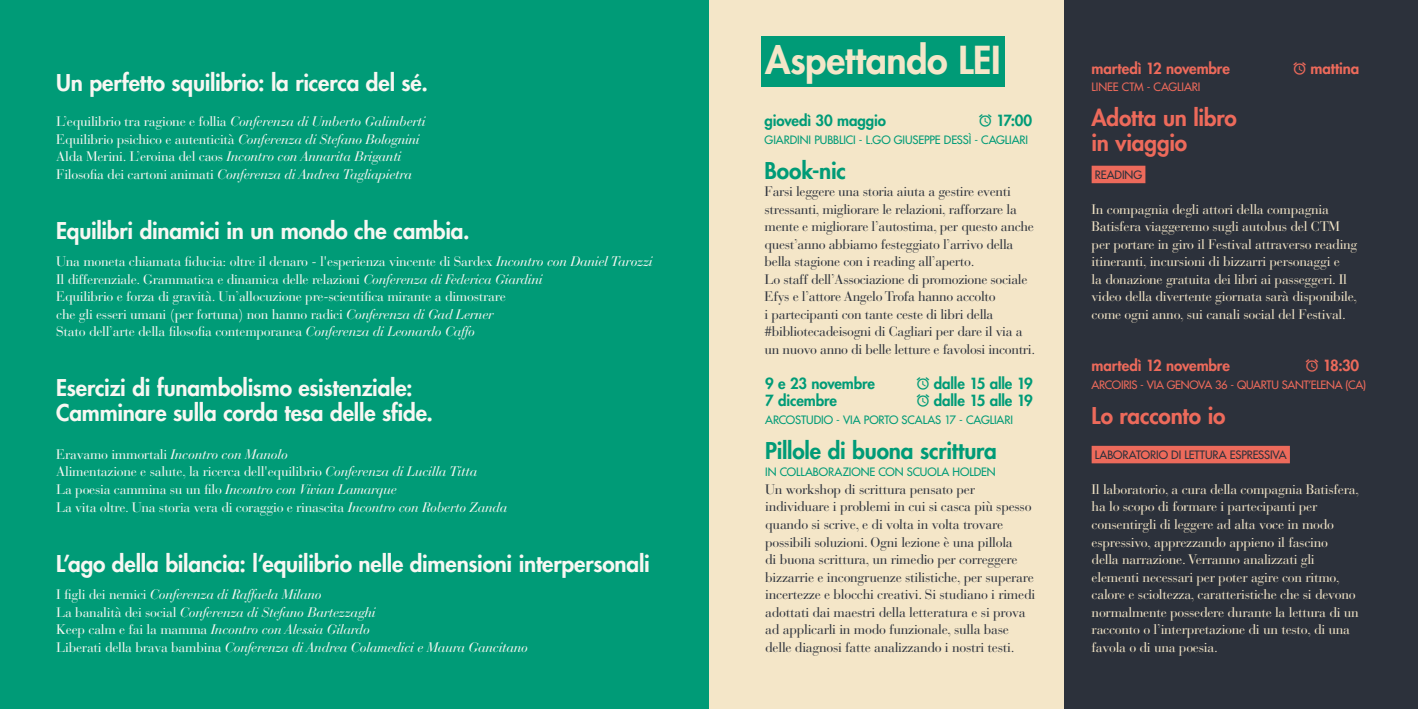
<style>
.page{position:relative;width:1418px;height:709px;background:#fff}
.page>*{position:absolute;margin:0;border:0;box-sizing:border-box;transform-origin:0 0}
.t1{font:800 37.5px "Futura Std";letter-spacing:-.01em;color:#f4e6c8}
.t2{font:800 22.5px/25px "Futura Std";letter-spacing:-.01em;color:#f7f7f2}
.t3{font:800 22.5px/25px "Futura Std";letter-spacing:-.01em;color:#ed6a5b}
.t4{font:800 22.5px "Futura Std";letter-spacing:-.01em;color:#009b77}
.t5{font:800 15px "Futura Std";letter-spacing:-.01em;color:#009b77}
.t6{font:800 15px "Futura Std";letter-spacing:-.005em;color:#ed6a5b}
.t7{font:13.75px/17.5px "Bauer Bodoni Std";letter-spacing:-.025em;color:#2c313b}
.t8{font:13.75px/17.5px "Bauer Bodoni Std";letter-spacing:-.02em;color:#f4e6c8}
.t9{font:13.75px/17.5px "Bauer Bodoni Std";letter-spacing:-.02em;color:#f7f7f2}
.t10{font:italic 13.75px/17.5px "Bauer Bodoni Std";letter-spacing:-.02em;color:#f7f7f2}
.t11{font:500 11.25px "Futura Std";letter-spacing:-.005em;color:#009b77}
.t12{font:500 11.25px "Futura Std";letter-spacing:-.02em;color:#ed6a5b}
.t13{font:500 11.25px "Futura Std";letter-spacing:-.005em;color:#2c313b}
.s1{font-style:normal}
.s2{font-style:italic}
</style>
<div class="page">
<div style="left:709px;top:0;width:355px;height:709px;background:#f4e6c8"></div>
<div style="left:1064px;top:0;width:353px;height:709px;background:#2c313b"></div>
<div style="left:0;top:0;width:709px;height:709px;background:#009b77"></div>
<div style="left:1091px;top:166px;width:54px;height:17px;background:#ed6a5b"></div>
<div style="left:1091px;top:446px;width:198px;height:17px;background:#ed6a5b"></div>
<div style="left:761px;top:37px;width:243px;height:50px;background:#009b77"></div>
<h2 class="t2" style="left:56px;top:70px;width:373px">Un perfetto squilibrio: la ricerca del sé.</h2>
<p class="t10" style="left:56px;top:113px;width:371px"><span class="s1">L’equilibrio tra ragione e follia</span> Conferenza di Umberto Galimberti <span class="s1">Equilibrio psichico e autenticità</span> Conferenza di Stefano Bolognini <span class="s1">Alda Merini. L’eroina del caos</span> Incontro con Annarita Briganti <span class="s1">Filosofia dei cartoni animati</span> Conferenza di Andrea Tagliapietra</p>
<h2 class="t2" style="left:56px;top:218px;width:415px">Equilibri dinamici in un mondo che cambia.</h2>
<p class="t9" style="left:56px;top:253px;width:598px">Una moneta chiamata fiducia: oltre il denaro - l'esperienza vincente di Sardex <span class="s2">Incontro con Daniel Tarozzi </span>Il differenziale. Grammatica e dinamica delle relazioni <span class="s2">Conferenza di Federica Giardini<br></span>Equilibrio e forza di gravità. Un’allocuzione pre-scientifica mirante a dimostrare<br>che gli esseri umani (per fortuna) non hanno radici <span class="s2">Conferenza di Gad Lerner<br></span>Stato dell’arte della filosofia contemporanea <span class="s2">Conferenza di Leonardo Caffo</span></p>
<h2 class="t2" style="left:56px;top:375px;width:378px">Esercizi di funambolismo esistenziale:<br>Camminare sulla corda tesa delle sfide.</h2>
<p class="t9" style="left:56px;top:445px;width:453px">Eravamo immortali <span class="s2">Incontro con Manolo<br></span>Alimentazione e salute, la ricerca dell'equilibrio <span class="s2">Conferenza di Lucilla Titta<br></span>La poesia cammina su un filo <span class="s2">Incontro con Vivian Lamarque<br></span>La vita oltre. Una storia vera di coraggio e rinascita <span class="s2">Incontro con Roberto Zanda</span></p>
<h2 class="t2" style="left:56px;top:550px;width:595px">L’ago della bilancia: l’equilibrio nelle dimensioni interpersonali</h2>
<p class="t10" style="left:56px;top:585px;width:473px"><span class="s1">I figli dei nemici</span> Conferenza di Raffaela Milano<br><span class="s1">La banalità dei social</span> Conferenza di Stefano Bartezzaghi<br><span class="s1">Keep calm e fai la mamma</span> Incontro con Alessia Gilardo<br><span class="s1">Liberati della brava bambina</span> Conferenza di Andrea Colamedici e Maura Gancitano</p>
<h1 class="t1" style="left:765px;top:36px;width:237px">Aspettando LEI</h1>
<p class="t5" style="left:764px;top:111px;width:123px">giovedì 30 maggio</p>
<p class="t5" style="left:979px;top:111px;width:54px">▼ 17:00</p>
<p class="t11" style="left:764px;top:133px;width:265px">GIARDINI PUBBLICI - L.GO GIUSEPPE DESSÌ - CAGLIARI</p>
<h2 class="t4" style="left:764px;top:156px;width:83px">Book-nic</h2>
<p class="t7" style="left:764px;top:183px;width:272px">Farsi leggere una storia aiuta a gestire eventi stressanti, migliorare le relazioni, rafforzare la mente e migliorare l’autostima, per questo anche quest’anno abbiamo festeggiato l’arrivo della bella stagione con i reading all’aperto.<br>Lo staff dell’Associazione di promozione sociale Efys e l’attore Angelo Trofa hanno accolto<br>i partecipanti con tante ceste di libri della #bibliotecadeisogni di Cagliari per dare il via a un nuovo anno di belle letture e favolosi incontri.</p>
<p class="t5" style="left:765px;top:374px;width:111px">9 e 23 novembre</p>
<p class="t5" style="left:916px;top:374px;width:117px">▼ dalle 15 alle 19</p>
<p class="t5" style="left:765px;top:391px;width:73px">7 dicembre</p>
<p class="t5" style="left:916px;top:391px;width:117px">▼ dalle 15 alle 19</p>
<p class="t11" style="left:765px;top:413px;width:249px">ARCOSTUDIO - VIA PORTO SCALAS 17 - CAGLIARI</p>
<h2 class="t4" style="left:765px;top:436px;width:233px">Pillole di buona scrittura</h2>
<p class="t11" style="left:765px;top:465px;width:232px">IN COLLABORAZIONE CON SCUOLA HOLDEN</p>
<p class="t7" style="left:765px;top:480px;width:271px">Un workshop di scrittura pensato per individuare i problemi in cui si casca più spesso quando si scrive, e di volta in volta trovare possibili soluzioni. Ogni lezione è una pillola<br>di buona scrittura, un rimedio per correggere bizzarrie e incongruenze stilistiche, per superare incertezze e blocchi creativi. Si studiano i rimedi adottati dai maestri della letteratura e si prova ad applicarli in modo funzionale, sulla base delle diagnosi fatte analizzando i nostri testi.</p>
<p class="t6" style="left:1091px;top:59px;width:140px">martedì 12 novembre</p>
<p class="t6" style="left:1293px;top:59px;width:67px">▼ mattina</p>
<p class="t12" style="left:1091px;top:80px;width:110px">LINEE CTM - CAGLIARI</p>
<h2 class="t3" style="left:1091px;top:105px;width:147px">Adotta un libro in viaggio</h2>
<p class="t13" style="left:1094px;top:168px;width:49px">READING</p>
<p class="t8" style="left:1091px;top:200px;width:267px">In compagnia degli attori della compagnia Batisfera viaggeremo sugli autobus del CTM per portare in giro il Festival attraverso reading itineranti, incursioni di bizzarri personaggi e<br>la donazione gratuita dei libri ai passeggeri. Il video della divertente giornata sarà disponibile, come ogni anno, sui canali social del Festival.</p>
<p class="t6" style="left:1091px;top:356px;width:140px">martedì 12 novembre</p>
<p class="t6" style="left:1305px;top:356px;width:55px">▼ 18:30</p>
<p class="t12" style="left:1091px;top:378px;width:276px">ARCOIRIS - VIA GENOVA 36 - QUARTU SANT’ELENA (CA)</p>
<h2 class="t3" style="left:1091px;top:403px;width:135px">Lo racconto io</h2>
<p class="t13" style="left:1094px;top:448px;width:193px">LABORATORIO DI LETTURA ESPRESSIVA</p>
<p class="t8" style="left:1091px;top:480px;width:269px">Il laboratorio, a cura della compagnia Batisfera, ha lo scopo di formare i partecipanti per consentirgli di leggere ad alta voce in modo espressivo, apprezzando appieno il fascino<br>della narrazione. Verranno analizzati gli elementi necessari per poter agire con ritmo, calore e scioltezza, caratteristiche che si devono normalmente possedere durante la lettura di un racconto o l’interpretazione di un testo, di una favola o di una poesia.</p>
</div>
